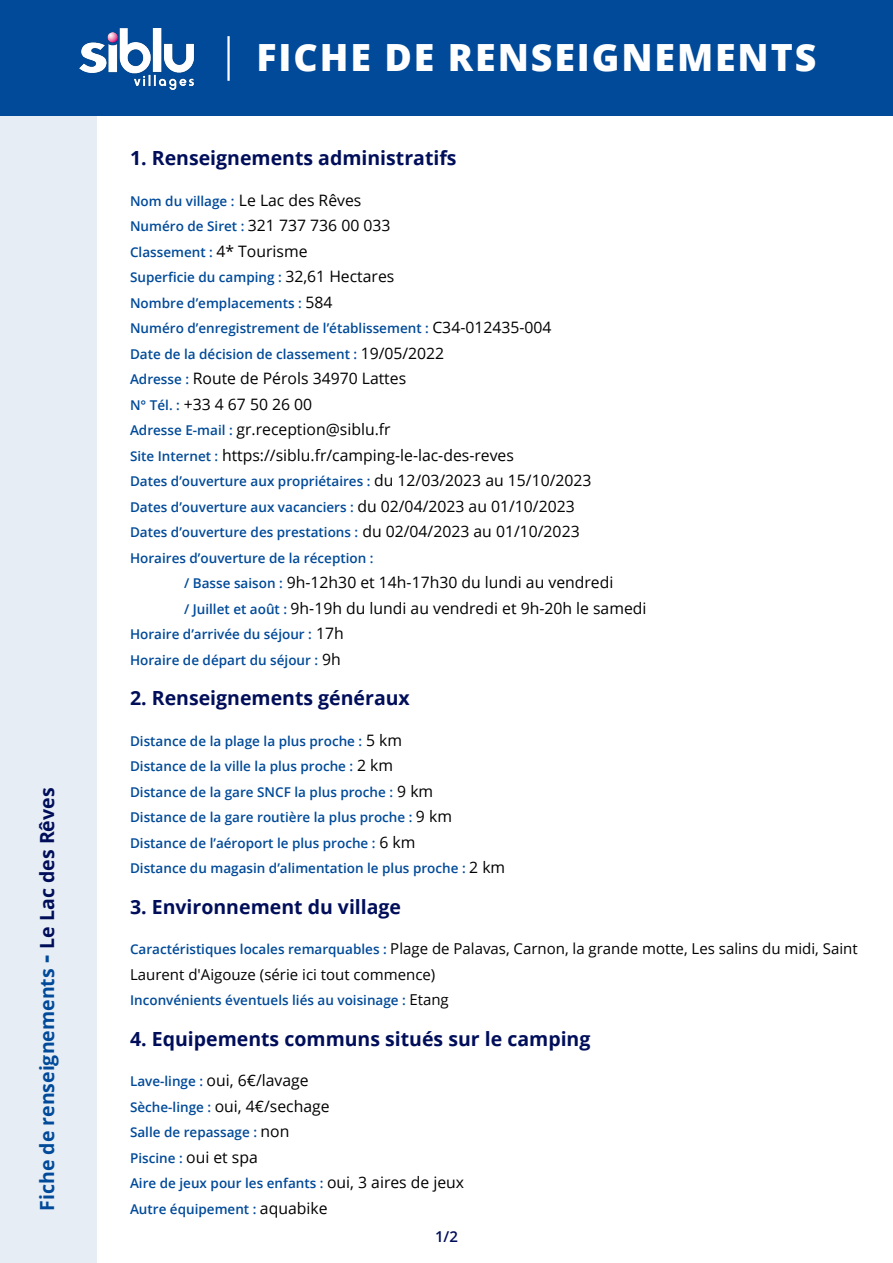
<style>
.page{position:relative;width:893px;height:1263px;background:#fff}
.page>*{position:absolute;margin:0;border:0;box-sizing:border-box;transform-origin:0 0}
.t1{font:800 37.5px "Open Sans";letter-spacing:.05em;color:#fff}
.t2{font:700 19.5px "Open Sans";color:#000e5a}
.t3{font:700 19.5px "Open Sans";color:#004a99}
.t4{font:15.75px/25.5px "Open Sans";color:#000}
.t5{font:15px/25.5px "Open Sans";color:#000}
.t6{font:600 15px "Open Sans";color:#000e5a}
.t7{font:600 13.5px/25.5px "Open Sans";color:#004a99}
.s1{font-size:25.5px}
.s2{color:#000e5a}
.s3{font-weight:400;font-size:15.75px;color:#000}
.s4{font-weight:600;font-size:13.5px;color:#004a99}
.s5{font-weight:400;font-size:15px;color:#000}
</style>
<div class="page">
<div style="left:0;top:0;width:893px;height:116px;background:#004a99"></div>
<div style="left:0;top:67px;width:96px;height:1196px;background:#e6edf5"></div>
<img style="left:80px;top:28px;width:115px;height:62px">
<hr style="left:227px;top:36px;width:3px;height:45px;background:#fff">
<h2 class="t3" style="left:33px;top:1211px;width:425px;rotate:-90deg">Fiche de renseignements <span class="s1">-</span> <span class="s2">Le Lac des Rêves</span></h2>
<h1 class="t1" style="left:257px;top:29px;width:561px">FICHE DE RENSEIGNEMENTS</h1>
<h2 class="t2" style="left:130px;top:144px;width:328px">1. Renseignements administratifs</h2>
<p class="t7" style="left:130px;top:188px;width:423px">Nom du village : <span class="s3">Le Lac des Rêves<br></span>Numéro de Siret : <span class="s3">321 737 736 00 033<br></span>Classement : <span class="s3">4* Tourisme<br></span>Superficie du camping : <span class="s3">32,61 Hectares<br></span>Nombre d’emplacements : <span class="s3">584<br></span>Numéro d’enregistrement de l’établissement : <span class="s3">C34-012435-004<br></span>Date de la décision de classement : <span class="s3">19/05/2022</span></p>
<p class="t4" style="left:130px;top:365px;width:385px"><span class="s4">Adresse :</span> Route de Pérols 34970 Lattes<br><span class="s4">N° Tél. :</span> +33 4 67 50 26 00<br><span class="s4">Adresse E-mail :</span> gr.reception@siblu.fr<br><span class="s4">Site Internet :</span> https://siblu.fr/camping-le-lac-des-reves</p>
<p class="t7" style="left:130px;top:468px;width:463px">Dates d’ouverture aux propriétaires : <span class="s3">du 12/03/2023 au 15/10/2023<br></span>Dates d’ouverture aux vacanciers : <span class="s3">du 02/04/2023 au 01/10/2023<br></span>Dates d’ouverture des prestations : <span class="s3">du 02/04/2023 au 01/10/2023<br></span>Horaires d’ouverture de la réception :</p>
<p class="t4" style="left:184px;top:569px;width:464px"><span class="s4">/ Basse saison :</span> 9h-12h30 et 14h-17h30 du lundi au vendredi<br><span class="s4">/ Juillet et août :</span> 9h-19h du lundi au vendredi et 9h-20h le samedi</p>
<p class="t7" style="left:130px;top:621px;width:215px">Horaire d’arrivée du séjour : <span class="s3">17h<br></span>Horaire de départ du séjour : <span class="s3">9h</span></p>
<h2 class="t2" style="left:130px;top:684px;width:281px">2. Renseignements généraux</h2>
<p class="t7" style="left:130px;top:728px;width:377px">Distance de la plage la plus proche : <span class="s3">5 km<br></span>Distance de la ville la plus proche : <span class="s3">2 km<br></span>Distance de la gare SNCF la plus proche : <span class="s3">9 km<br></span>Distance de la gare routière la plus proche : <span class="s3">9 km </span>Distance de l’aéroport le plus proche : <span class="s3">6 km<br></span>Distance du magasin d’alimentation le plus proche : <span class="s3">2 km</span></p>
<h2 class="t2" style="left:130px;top:893px;width:273px">3. Environnement du village</h2>
<p class="t5" style="left:130px;top:936px;width:729px"><span class="s4">Caractéristiques locales remarquables :</span> Plage de Palavas, Carnon, la grande motte, Les salins du midi, Saint<br>Laurent d'Aigouze (série ici tout commence)</p>
<p class="t7" style="left:130px;top:987px;width:320px">Inconvénients éventuels liés au voisinage : <span class="s5">Etang</span></p>
<h2 class="t2" style="left:130px;top:1025px;width:462px">4. Equipements communs situés sur le camping</h2>
<p class="t4" style="left:130px;top:1067px;width:201px"><span class="s4">Lave-linge :</span> oui, 6€/lavage<br><span class="s4">Sèche-linge :</span> oui, 4€/sechage</p>
<p class="t7" style="left:130px;top:1119px;width:336px">Salle de repassage : <span class="s3">non<br></span>Piscine : <span class="s3">oui et spa<br></span>Aire de jeux pour les enfants : <span class="s3">oui, 3 aires de jeux<br></span>Autre équipement : <span class="s3">aquabike</span></p>
<p class="t6" style="left:435px;top:1226px;width:24px">1/2</p>
</div>
